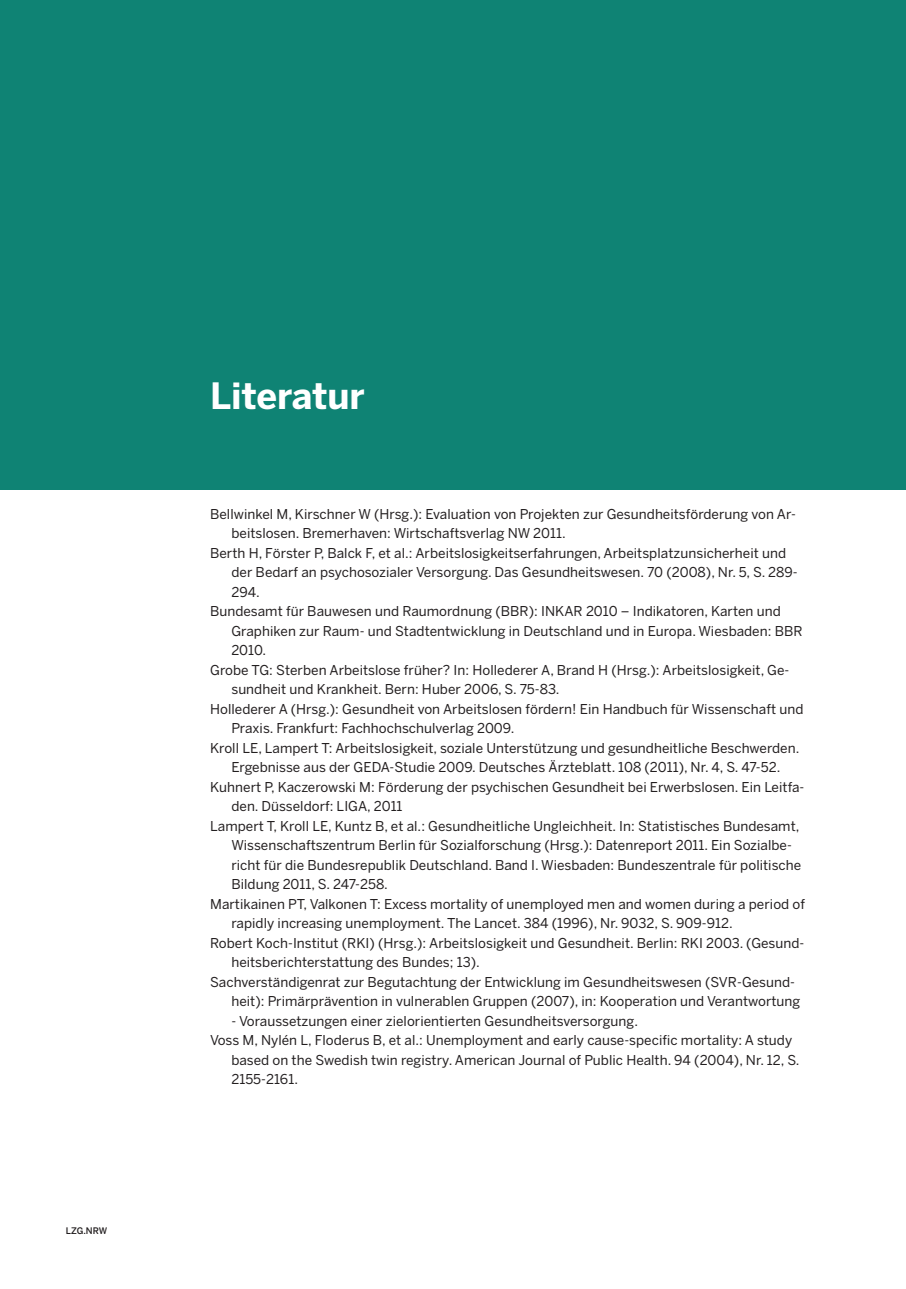
<style>
.page{position:relative;width:906px;height:1289px;background:#fff}
.page>*{position:absolute;margin:0;border:0;box-sizing:border-box;transform-origin:0 0}
.t1{font:700 36px "Benton Sans";letter-spacing:-.005em;color:#fff}
.t2{font:13.5px "Benton Sans";letter-spacing:.005em;color:#231f20}
.t3{font:500 9px "Benton Sans";letter-spacing:-.01em;color:#231f20}
</style>
<div class="page">
<div style="left:0;top:0;width:906px;height:489px;background:#0f8374"></div>
<p class="t3" style="left:66px;top:1225px;width:43px">LZG.NRW</p>
<h1 class="t1" style="left:210px;top:374px;width:156px">Literatur</h1>
<p class="t2" style="left:210px;top:506px;width:587px">Bellwinkel M, Kirschner W (Hrsg.): Evaluation von Projekten zur Gesundheitsförderung von Ar-</p>
<p class="t2" style="left:231px;top:525px;width:336px">beitslosen. Bremerhaven: Wirtschaftsverlag NW 2011.</p>
<p class="t2" style="left:210px;top:545px;width:577px">Berth H, Förster P, Balck F, et al.: Arbeitslosigkeitserfahrungen, Arbeitsplatzunsicherheit und</p>
<p class="t2" style="left:231px;top:564px;width:568px">der Bedarf an psychosozialer Versorgung. Das Gesundheitswesen. 70 (2008), Nr. 5, S. 289-</p>
<p class="t2" style="left:231px;top:583px;width:30px">294.</p>
<p class="t2" style="left:210px;top:603px;width:572px">Bundesamt für Bauwesen und Raumordnung (BBR): INKAR 2010 – Indikatoren, Karten und</p>
<p class="t2" style="left:231px;top:622px;width:573px">Graphiken zur Raum- und Stadtentwicklung in Deutschland und in Europa. Wiesbaden: BBR</p>
<p class="t2" style="left:231px;top:642px;width:36px">2010.</p>
<p class="t2" style="left:210px;top:661px;width:581px">Grobe TG: Sterben Arbeitslose früher? In: Hollederer A, Brand H (Hrsg.): Arbeitslosigkeit, Ge-</p>
<p class="t2" style="left:231px;top:681px;width:329px">sundheit und Krankheit. Bern: Huber 2006, S. 75-83.</p>
<p class="t2" style="left:210px;top:700px;width:595px">Hollederer A (Hrsg.): Gesundheit von Arbeitslosen fördern! Ein Handbuch für Wissenschaft und</p>
<p class="t2" style="left:231px;top:720px;width:284px">Praxis. Frankfurt: Fachhochschulverlag 2009.</p>
<p class="t2" style="left:210px;top:739px;width:591px">Kroll LE, Lampert T: Arbeitslosigkeit, soziale Unterstützung und gesundheitliche Beschwerden.</p>
<p class="t2" style="left:231px;top:759px;width:550px">Ergebnisse aus der GEDA-Studie 2009. Deutsches Ärzteblatt. 108 (2011), Nr. 4, S. 47-52.</p>
<p class="t2" style="left:210px;top:778px;width:596px">Kuhnert P, Kaczerowski M: Förderung der psychischen Gesundheit bei Erwerbslosen. Ein Leitfa-</p>
<p class="t2" style="left:231px;top:798px;width:173px">den. Düsseldorf: LIGA, 2011</p>
<p class="t2" style="left:210px;top:817px;width:591px">Lampert T, Kroll LE, Kuntz B, et al.: Gesundheitliche Ungleichheit. In: Statistisches Bundesamt,</p>
<p class="t2" style="left:231px;top:837px;width:562px">Wissenschaftszentrum Berlin für Sozialforschung (Hrsg.): Datenreport 2011. Ein Sozialbe-</p>
<p class="t2" style="left:231px;top:856px;width:571px">richt für die Bundesrepublik Deutschland. Band I. Wiesbaden: Bundeszentrale für politische</p>
<p class="t2" style="left:231px;top:876px;width:158px">Bildung 2011, S. 247-258.</p>
<p class="t2" style="left:210px;top:895px;width:596px">Martikainen PT, Valkonen T: Excess mortality of unemployed men and women during a period of</p>
<p class="t2" style="left:231px;top:915px;width:503px">rapidly increasing unemployment. The Lancet. 384 (1996), Nr. 9032, S. 909-912.</p>
<p class="t2" style="left:210px;top:934px;width:596px">Robert Koch-Institut (RKI) (Hrsg.): Arbeitslosigkeit und Gesundheit. Berlin: RKI 2003. (Gesund-</p>
<p class="t2" style="left:231px;top:954px;width:250px">heitsberichterstattung des Bundes; 13).</p>
<p class="t2" style="left:210px;top:973px;width:586px">Sachverständigenrat zur Begutachtung der Entwicklung im Gesundheitswesen (SVR-Gesund-</p>
<p class="t2" style="left:231px;top:993px;width:570px">heit): Primärprävention in vulnerablen Gruppen (2007), in: Kooperation und Verantwortung</p>
<p class="t2" style="left:231px;top:1012px;width:408px">- Voraussetzungen einer zielorientierten Gesundheitsversorgung.</p>
<p class="t2" style="left:210px;top:1032px;width:583px">Voss M, Nylén L, Floderus B, et al.: Unemployment and early cause-specific mortality: A study</p>
<p class="t2" style="left:231px;top:1051px;width:570px">based on the Swedish twin registry. American Journal of Public Health. 94 (2004), Nr. 12, S.</p>
<p class="t2" style="left:231px;top:1071px;width:68px">2155-2161.</p>
</div>
